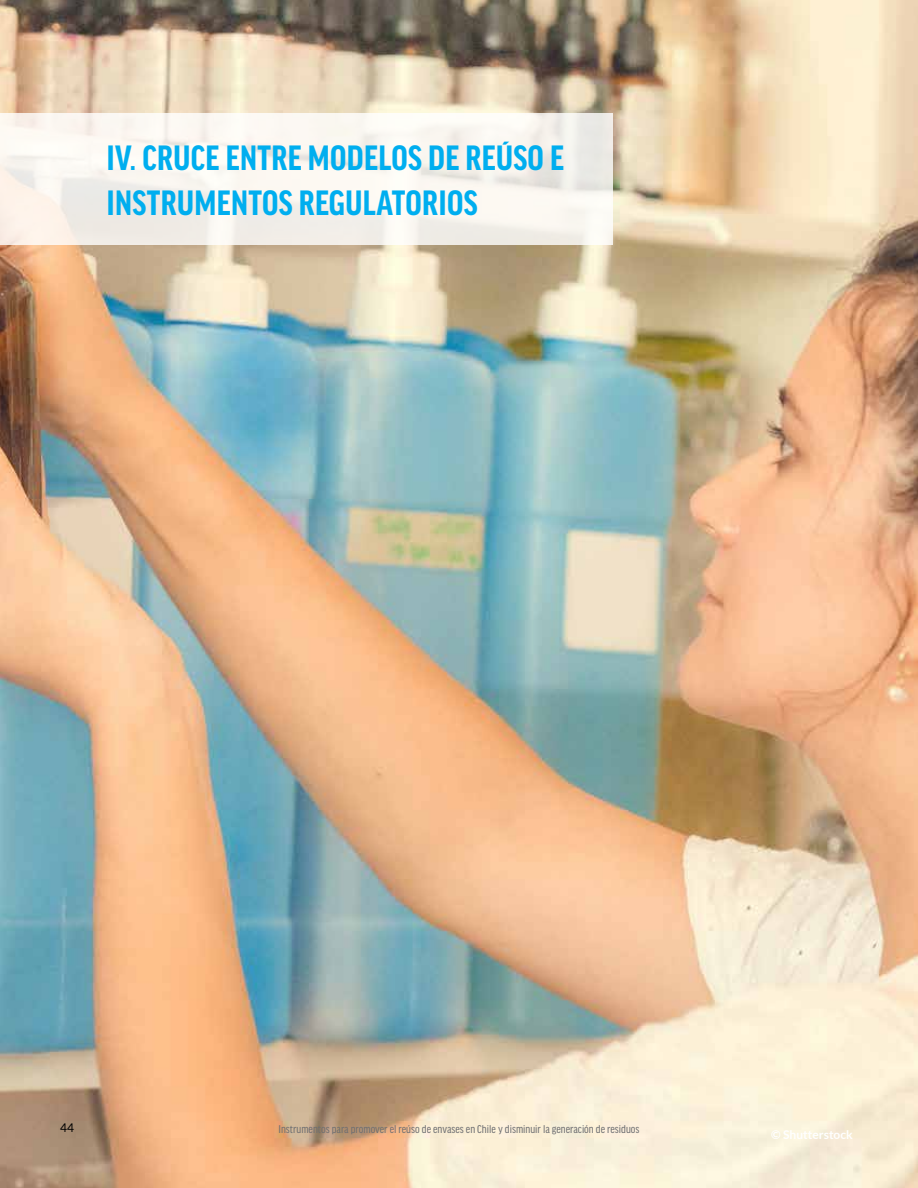
<style>
.page{position:relative;width:918px;height:1188px;background:#fff}
.page>*{position:absolute;margin:0;border:0;box-sizing:border-box;transform-origin:0 0}
.t1{font:700 condensed 37.5px/45px "Good Headline OT";letter-spacing:.01em;color:#00aeef}
.t2{font:12px "Good Headline OT Cond News";color:#6d6e71}
.t3{font:700 12px "Lato";color:#fff}
.t4{font:12px "Lato";color:#000}
</style>
<div class="page">
<img style="left:0;top:0;width:918px;height:1188px">
<svg style="left:0;top:113px;width:613px;height:131px;fill:#faf6f0"></svg>
<h1 class="t1" style="left:106px;top:137px;width:459px">IV. CRUCE ENTRE MODELOS DE REÚSO E<br>INSTRUMENTOS REGULATORIOS</h1>
<p class="t4" style="left:60px;top:1121px;width:15px">44</p>
<p class="t2" style="left:278px;top:1123px;width:363px">Instrumentos para promover el reúso de envases en Chile y disminuir la generación de residuos</p>
<p class="t3" style="left:771px;top:1128px;width:83px">© Shutterstock</p>
</div>
